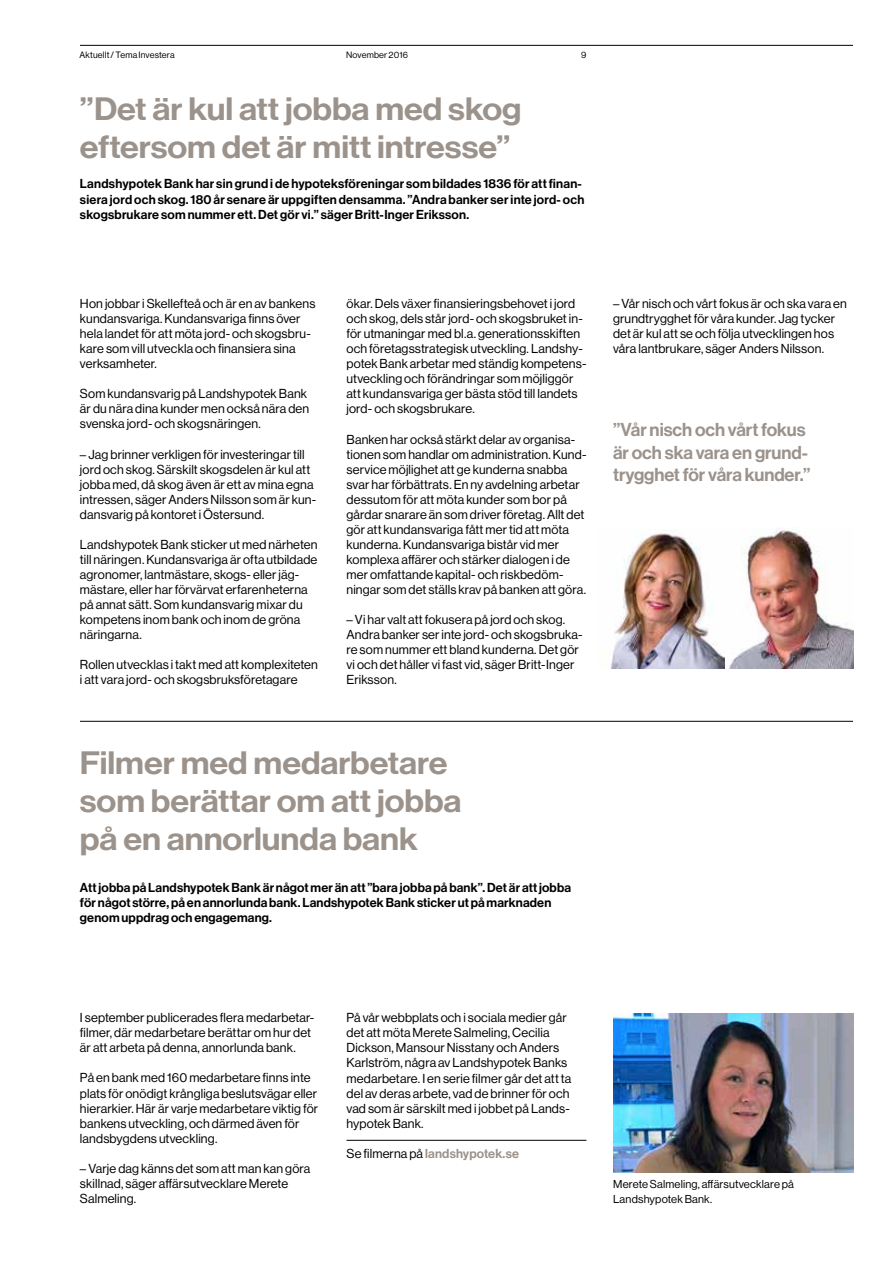
<style>
.page{position:relative;width:893px;height:1263px;background:#fff}
.page>*{position:absolute;margin:0;border:0;box-sizing:border-box;transform-origin:0 0}
.t1{font:31.65px/37.7px "N Haas Grotesk DS Pro 65 Md";color:#9b928b;scale:1.09 1}
.t2{font:18.3px/22.5px "N Haas Grotesk DS Pro 65 Md";letter-spacing:-.005em;color:#9b928b}
.t3{font:12.75px/15px "N Haas Grotesk DS Pro 55 Rg";letter-spacing:.01em;color:#000}
.t4{font:12.75px/15.8px "N Haas Grotesk DS Pro 65 Md";letter-spacing:.015em;color:#000}
.t5{font:12.75px "N Haas Grotesk DS Pro 65 Md";letter-spacing:.015em;color:#9b928b}
.t6{font:11.25px/15px "N Haas Grotesk DS Pro 55 Rg";letter-spacing:.015em;color:#000}
.t7{font:9px "N Haas Grotesk DS Pro 55 Rg";letter-spacing:.02em;color:#000}
.s1{font-family:"N Haas Grotesk DS Pro 55 Rg";color:#000}
</style>
<div class="page">
<hr style="left:347px;top:1140px;width:239px;height:1px;background:#000">
<img style="left:610px;top:530px;width:114px;height:139px">
<img style="left:728px;top:528px;width:125px;height:141px">
<hr style="left:80px;top:45px;width:773px;height:1px;background:#000">
<img style="left:613px;top:1013px;width:240px;height:159px">
<hr style="left:80px;top:721px;width:773px;height:1px;background:#000">
<p class="t7" style="left:79px;top:50px;width:97px">Aktuellt / Tema Investera</p>
<p class="t7" style="left:346px;top:50px;width:64px">November 2016</p>
<p class="t7" style="left:581px;top:50px;width:7px">9</p>
<h1 class="t1" style="left:80px;top:91px;width:407px">”Det är kul att jobba med skog eftersom det är mitt intresse”</h1>
<p class="t4" style="left:80px;top:176px;width:506px">Landshypotek Bank har sin grund i de hypoteksföreningar som bildades 1836 för att finan&shy;siera jord och skog. 180 år senare är uppgiften densamma. ”Andra banker ser inte jord- och skogsbrukare som nummer ett. Det gör vi.” säger Britt-Inger Eriksson.</p>
<p class="t3" style="left:80px;top:296px;width:237px">Hon jobbar i Skellefteå och är en av bankens kundansvariga. Kundansvariga finns över hela landet för att möta jord- och skogsbru&shy;kare som vill utveckla och finansiera sina verksamheter.</p>
<p class="t3" style="left:80px;top:386px;width:231px">Som kundansvarig på Landshypotek Bank är du nära dina kunder men också nära den svenska jord- och skogsnäringen.</p>
<p class="t3" style="left:80px;top:447px;width:238px">– Jag brinner verkligen för investeringar till jord och skog. Särskilt skogsdelen är kul att jobba med, då skog även är ett av mina egna intressen, säger Anders Nilsson som är kun&shy;dansvarig på kontoret i Östersund.</p>
<p class="t3" style="left:80px;top:537px;width:239px">Landshypotek Bank sticker ut med närheten till näringen. Kundansvariga är ofta utbildade agronomer, lantmästare, skogs- eller jäg&shy;mästare, eller har förvärvat erfarenheterna på annat sätt. Som kundansvarig mixar du kompetens inom bank och inom de gröna näringarna.</p>
<p class="t3" style="left:80px;top:657px;width:239px">Rollen utvecklas i takt med att komplexiteten i att vara jord- och skogsbruksföretagare</p>
<p class="t3" style="left:347px;top:296px;width:241px">ökar. Dels växer finansieringsbehovet i jord och skog, dels står jord- och skogsbruket in&shy;för utmaningar med bl.a. generationsskiften och företagsstrategisk utveckling. Landshy&shy;potek Bank arbetar med ständig kompetens&shy;utveckling och förändringar som möjliggör att kundansvariga ger bästa stöd till landets jord- och skogsbrukare.</p>
<p class="t3" style="left:347px;top:432px;width:241px">Banken har också stärkt delar av organisa&shy;tionen som handlar om administration. Kund&shy;service möjlighet att ge kunderna snabba svar har förbättrats. En ny avdelning arbetar dessutom för att möta kunder som bor på gårdar snarare än som driver företag. Allt det gör att kundansvariga fått mer tid att möta kunderna. Kundansvariga bistår vid mer komplexa affärer och stärker dialogen i de mer omfattande kapital- och riskbedöm&shy;ningar som det ställs krav på banken att göra.</p>
<p class="t3" style="left:347px;top:612px;width:238px">– Vi har valt att fokusera på jord och skog.<br>Andra banker ser inte jord- och skogsbruka&shy;re som nummer ett bland kunderna. Det gör vi och det håller vi fast vid, säger Britt-Inger Eriksson.</p>
<h1 class="t1" style="left:80px;top:745px;width:352px">Filmer med medarbetare som berättar om att jobba på en annorlunda bank</h1>
<p class="t4" style="left:80px;top:880px;width:493px;line-height:15px">Att jobba på Landshypotek Bank är något mer än att ”bara jobba på bank”. Det är att jobba för något större, på en annorlunda bank. Landshypotek Bank sticker ut på marknaden genom uppdrag och engagemang.</p>
<p class="t3" style="left:613px;top:296px;width:235px">– Vår nisch och vårt fokus är och ska vara en grundtrygghet för våra kunder. Jag tycker det är kul att se och följa utvecklingen hos våra lantbrukare, säger Anders Nilsson.</p>
<h2 class="t2" style="left:613px;top:419px;width:199px">”Vår nisch och vårt fokus är och ska vara en grund&shy;trygghet för våra kunder.”</h2>
<p class="t3" style="left:80px;top:1010px;width:236px">I september publicerades flera medarbetar&shy;filmer, där medarbetare berättar om hur det är att arbeta på denna, annorlunda bank.</p>
<p class="t3" style="left:80px;top:1070px;width:240px">På en bank med 160 medarbetare finns inte plats för onödigt krångliga beslutsvägar eller hierarkier. Här är varje medarbetare viktig för bankens utveckling, och därmed även för landsbygdens utveckling.</p>
<p class="t3" style="left:80px;top:1161px;width:232px">– Varje dag känns det som att man kan göra skillnad, säger affärsutvecklare Merete<br>Salmeling.</p>
<p class="t3" style="left:347px;top:1010px;width:226px">På vår webbplats och i sociala medier går det att möta Merete Salmeling, Cecilia Dickson, Mansour Nisstany och Anders Karlström, några av Landshypotek Banks medarbetare. I en serie filmer går det att ta del av deras arbete, vad de brinner för och vad som är särskilt med i jobbet på Lands&shy;hypotek Bank.</p>
<p class="t5" style="left:347px;top:1146px;width:174px"><span class="s1">Se filmerna på</span> landshypotek.se</p>
<p class="t6" style="left:613px;top:1176px;width:182px">Merete Salmeling, affärsutvecklare på<br>Landshypotek Bank.</p>
</div>
